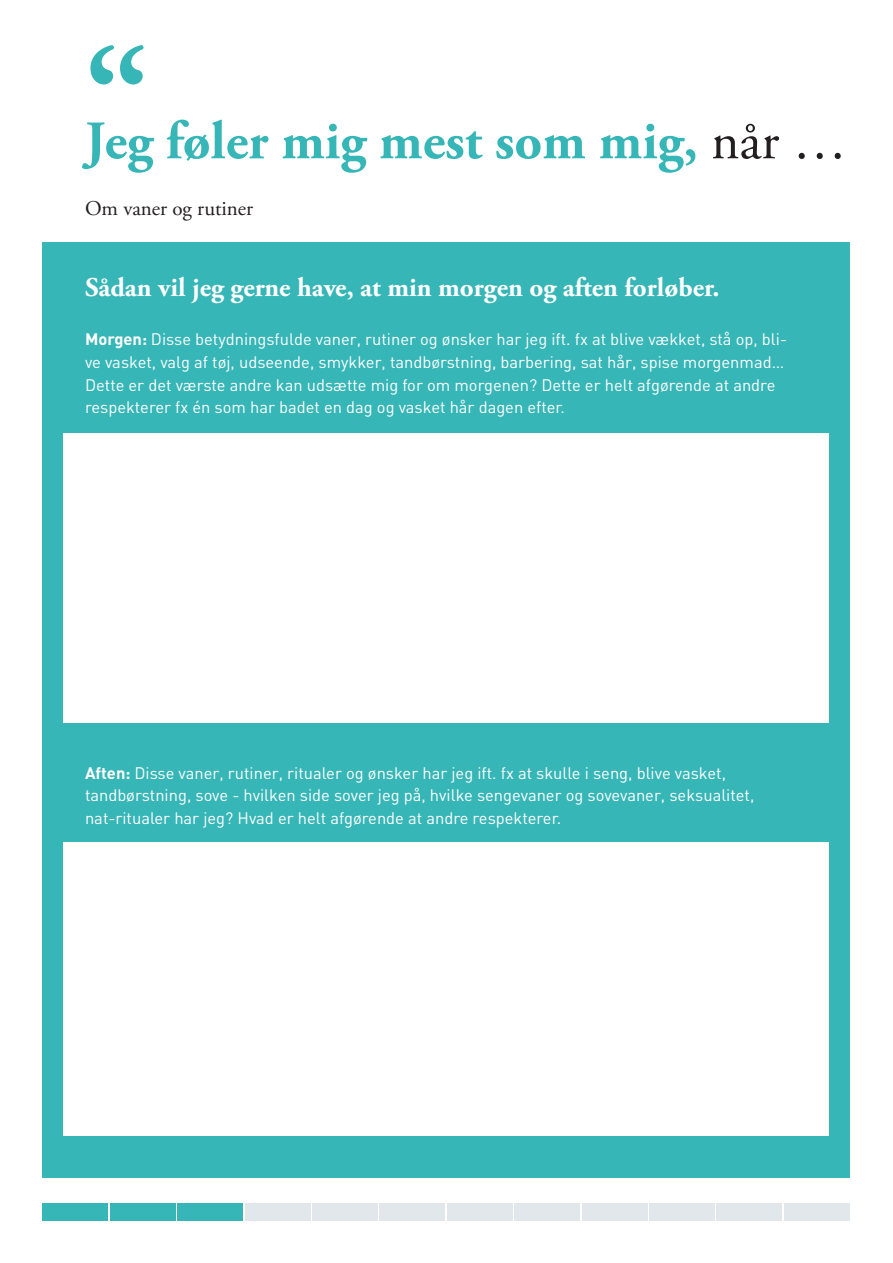
<style>
.page{position:relative;width:893px;height:1263px;background:#fff}
.page>*{position:absolute;margin:0;border:0;box-sizing:border-box;transform-origin:0 0}
.t1{font:700 135px "Adobe Garamond Pro";color:#37b6b7}
.t2{font:700 54px "Adobe Garamond Pro";color:#37b6b7}
.delrubrik_sprg{font:700 27px "Adobe Garamond Pro";color:#fff}
.t3{font:21px "Adobe Garamond Pro";color:#231f20}
.sprg_forklaring{font:16.5px/22.5px "DIN";color:#fff}
.s1{font-weight:400;color:#231f20}
.s2{font-weight:700}
</style>
<div class="page">
<div style="left:245px;top:1203px;width:66px;height:17px;background:#e1e7ea"></div>
<div style="left:312px;top:1203px;width:66px;height:17px;background:#e1e7ea"></div>
<div style="left:379px;top:1203px;width:66px;height:17px;background:#e1e7ea"></div>
<div style="left:447px;top:1203px;width:66px;height:17px;background:#e1e7ea"></div>
<div style="left:514px;top:1203px;width:66px;height:17px;background:#e1e7ea"></div>
<div style="left:582px;top:1203px;width:66px;height:17px;background:#e1e7ea"></div>
<div style="left:649px;top:1203px;width:66px;height:17px;background:#e1e7ea"></div>
<div style="left:716px;top:1203px;width:66px;height:17px;background:#e1e7ea"></div>
<div style="left:784px;top:1203px;width:66px;height:17px;background:#e1e7ea"></div>
<div style="left:43px;top:1203px;width:65px;height:17px;background:#37b6b7"></div>
<div style="left:110px;top:1203px;width:66px;height:17px;background:#37b6b7"></div>
<div style="left:177px;top:1203px;width:66px;height:17px;background:#37b6b7"></div>
<div style="left:43px;top:242px;width:807px;height:936px;background:#37b6b7"></div>
<div style="left:64px;top:434px;width:765px;height:289px;background:#fff"></div>
<div style="left:64px;top:842px;width:765px;height:293px;background:#fff"></div>
<p class="t1" style="left:85px;top:19px;width:65px">“</p>
<p class="t2" style="left:85px;top:110px;width:763px">Jeg føler mig mest som mig, <span class="s1">når …</span></p>
<p class="t3" style="left:85px;top:196px;width:170px">Om vaner og rutiner</p>
<p class="delrubrik_sprg" style="left:85px;top:272px;width:636px">Sådan vil jeg gerne have, at min morgen og aften forløber.</p>
<p class="sprg_forklaring" style="left:85px;top:329px;width:703px"><span class="s2">Morgen:</span> Disse betydningsfulde vaner, rutiner og ønsker har jeg ift. fx at blive vækket, stå op, bli&shy;ve vasket, valg af tøj, udseende, smykker, tandbørstning, barbering, sat hår, spise morgenmad…</p>
<p class="sprg_forklaring" style="left:85px;top:374px;width:692px">Dette er det værste andre kan udsætte mig for om morgenen? Dette er helt afgørende at andre</p>
<p class="sprg_forklaring" style="left:85px;top:396px;width:481px">respekterer fx én som har badet en dag og vasket hår dagen efter.</p>
<p class="sprg_forklaring" style="left:85px;top:762px;width:671px"><span class="s2">Aften:</span> Disse vaner, rutiner, ritualer og ønsker har jeg ift. fx at skulle i seng, blive vasket, tandbørstning, sove - hvilken side sover jeg på, hvilke sengevaner og sovevaner, seksualitet, nat-ritualer har jeg? Hvad er helt afgørende at andre respekterer.</p>
</div>
